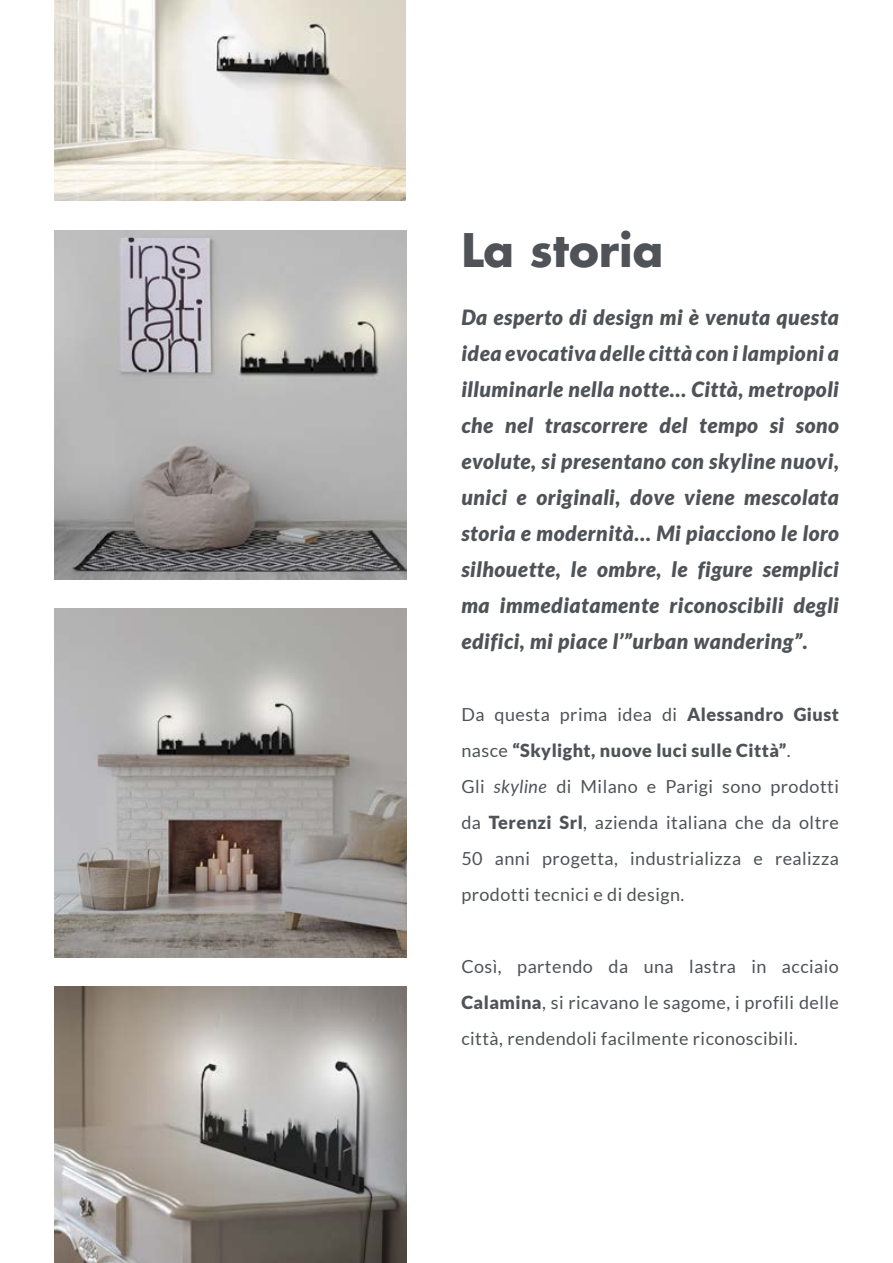
<style>
.page{position:relative;width:893px;height:1263px;background:#fff}
.page>*{position:absolute;margin:0;border:0;box-sizing:border-box;transform-origin:0 0}
.t1{font:700 45px "Futura Std";color:#4f5257}
.t2{font:italic 900 21px/36px "Lato";letter-spacing:.025em;color:#4f5257;text-align:justify}
.t3{font:18px/36px "Lato";letter-spacing:.025em;color:#4f5257}
.s1{font-weight:900}
.s2{font-style:italic}
</style>
<div class="page">
<img style="left:54px;top:231px;width:352px;height:348px">
<img style="left:54px;top:609px;width:352px;height:348px">
<img style="left:54px;top:987px;width:352px;height:276px">
<img style="left:54px;top:0;width:352px;height:201px">
<h1 class="t1" style="left:461px;top:221px;width:204px">La storia</h1>
<p class="t2" style="left:461px;top:300px;width:379px">Da esperto di design mi è venuta questa idea evocativa delle città con i lampioni a illuminarle nella notte… Città, metropoli che nel trascorrere del tempo si sono evolute, si presentano con skyline nuovi, unici e originali, dove viene mescolata storia e modernità… Mi piacciono le loro silhouette, le ombre, le figure semplici ma immediatamente riconoscibili degli edifici, mi piace l’”urban wandering”.</p>
<p class="t3" style="left:461px;top:696px;width:379px">Da questa prima idea di <span class="s1">Alessandro Giust </span>nasce <span class="s1">“Skylight, nuove luci sulle Città”</span>.<br>Gli <span class="s2">skyline</span> di Milano e Parigi sono prodotti da <span class="s1">Terenzi Srl</span>, azienda italiana che da oltre 50 anni progetta, industrializza e realizza prodotti tecnici e di design.</p>
<p class="t3" style="left:461px;top:948px;width:379px;text-align:justify">Così, partendo da una lastra in acciaio <span class="s1">Calamina</span>, si ricavano le sagome, i profili delle città, rendendoli facilmente riconoscibili.</p>
</div>
